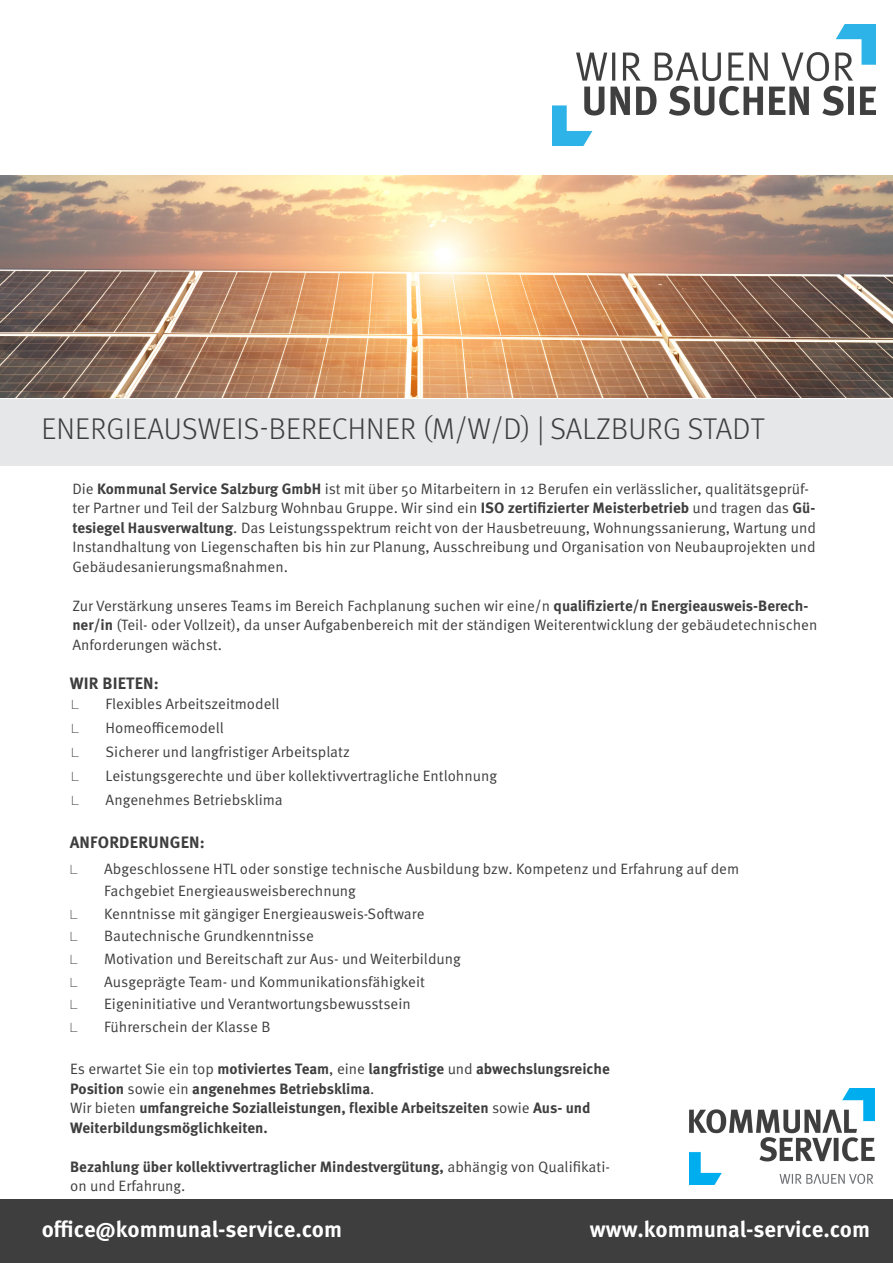
<style>
.page{position:relative;width:893px;height:1263px;background:#fff}
.page>*{position:absolute;margin:0;border:0;box-sizing:border-box;transform-origin:0 0}
.t1{font:300 30px "Meta OT";letter-spacing:.01em;color:#3e3e3f}
.t2{font:700 22.5px "Meta OT";color:#fff}
.t3{font:700 16.5px "Meta OT";letter-spacing:.01em;color:#3e3e3f}
.t4{font:15px/19.5px "Meta OT Norm";color:#3e3e3f}
.t5{font:700 15px/19.5px "Meta OT";color:#3e3e3f}
.t6{font:100 expanded 12.75px "Helvetica Neue LT Std";color:#3e3e3f}
.s1{font-family:"Meta OT";font-weight:700}
.s2{font-family:"Meta OT Norm";font-weight:400}
</style>
<div class="page">
<div style="left:0;top:1199px;width:893px;height:63px;background:#3e3e3f"></div>
<div style="left:0;top:399px;width:893px;height:67px;background:#e6e7e9"></div>
<img style="left:0;top:175px;width:893px;height:223px">
<img style="left:552px;top:25px;width:323px;height:120px">
<img style="left:690px;top:1089px;width:184px;height:95px">
<h1 class="t1" style="left:41px;top:411px;width:724px">ENERGIEAUSWEIS-BERECHNER (M/W/D) | SALZBURG STADT</h1>
<p class="t4" style="left:72px;top:479px;width:745px">Die <span class="s1">Kommunal Service Salzburg GmbH</span> ist mit über 50 Mitarbeitern in 12 Berufen ein verlässlicher, qualitätsgeprüf&shy;ter Partner und Teil der Salzburg Wohnbau Gruppe. Wir sind ein <span class="s1">ISO zertifizierter Meisterbetrieb</span> und tragen das <span class="s1">Gü&shy;tesiegel Hausverwaltung</span>. Das Leistungsspektrum reicht von der Hausbetreuung, Wohnungssanierung, Wartung und Instandhaltung von Liegenschaften bis hin zur Planung, Ausschreibung und Organisation von Neubauprojekten und Gebäudesanierungsmaßnahmen.</p>
<p class="t4" style="left:72px;top:596px;width:746px">Zur Verstärkung unseres Teams im Bereich Fachplanung suchen wir eine/n <span class="s1">qualifizierte/n Energieausweis-Berech&shy;ner/in</span> (Teil- oder Vollzeit), da unser Aufgabenbereich mit der ständigen Weiterentwicklung der gebäudetechnischen<br>Anforderungen wächst.</p>
<p class="t3" style="left:70px;top:672px;width:91px">WIR BIETEN:</p>
<p class="t6" style="left:72px;top:697px;width:9px">L</p>
<p class="t4" style="left:106px;top:694px;width:175px">Flexibles Arbeitszeitmodell</p>
<p class="t6" style="left:72px;top:721px;width:9px">L</p>
<p class="t4" style="left:106px;top:718px;width:120px">Homeofficemodell</p>
<p class="t6" style="left:72px;top:745px;width:9px">L</p>
<p class="t4" style="left:106px;top:742px;width:246px">Sicherer und langfristiger Arbeitsplatz</p>
<p class="t6" style="left:72px;top:769px;width:9px">L</p>
<p class="t4" style="left:106px;top:766px;width:393px">Leistungsgerechte und über kollektivvertragliche Entlohnung</p>
<p class="t6" style="left:72px;top:793px;width:9px">L</p>
<p class="t4" style="left:106px;top:790px;width:179px">Angenehmes Betriebsklima</p>
<p class="t3" style="left:70px;top:831px;width:136px">ANFORDERUNGEN:</p>
<p class="t6" style="left:70px;top:862px;width:9px">L</p>
<p class="t4" style="left:104px;top:858px;width:636px;line-height:22.5px">Abgeschlossene HTL oder sonstige technische Ausbildung bzw. Kompetenz und Erfahrung auf dem<br>Fachgebiet Energieausweisberechnung</p>
<p class="t6" style="left:70px;top:907px;width:9px">L</p>
<p class="t4" style="left:104px;top:904px;width:322px">Kenntnisse mit gängiger Energieausweis-Software</p>
<p class="t6" style="left:70px;top:929px;width:9px">L</p>
<p class="t4" style="left:104px;top:927px;width:211px">Bautechnische Grundkenntnisse</p>
<p class="t6" style="left:70px;top:952px;width:9px">L</p>
<p class="t4" style="left:104px;top:949px;width:358px">Motivation und Bereitschaft zur Aus- und Weiterbildung</p>
<p class="t6" style="left:70px;top:974px;width:9px">L</p>
<p class="t4" style="left:104px;top:972px;width:322px">Ausgeprägte Team- und Kommunikationsfähigkeit</p>
<p class="t6" style="left:70px;top:997px;width:9px">L</p>
<p class="t4" style="left:104px;top:994px;width:308px">Eigeninitiative und Verantwortungsbewusstsein</p>
<p class="t6" style="left:70px;top:1019px;width:9px">L</p>
<p class="t4" style="left:104px;top:1017px;width:168px">Führerschein der Klasse B</p>
<p class="t5" style="left:70px;top:1059px;width:541px"><span class="s2">Es erwartet Sie ein top</span> motiviertes Team<span class="s2">, eine</span> langfristige <span class="s2">und</span> abwechslungsreiche Position <span class="s2">sowie ein</span> angenehmes Betriebsklima<span class="s2">.<br>Wir bieten</span> umfangreiche Sozialleistungen, flexible Arbeitszeiten <span class="s2">sowie</span> Aus- und Weiterbildungsmöglichkeiten.</p>
<p class="t5" style="left:70px;top:1157px;width:541px">Bezahlung über kollektivvertraglicher Mindestvergütung, <span class="s2">abhängig von Qualifikati-</span></p>
<p class="t4" style="left:70px;top:1176px;width:117px">on und Erfahrung.</p>
<h2 class="t2" style="left:42px;top:1215px;width:302px">office@kommunal-service.com</h2>
<h2 class="t2" style="left:590px;top:1215px;width:282px">www.kommunal-service.com</h2>
</div>
